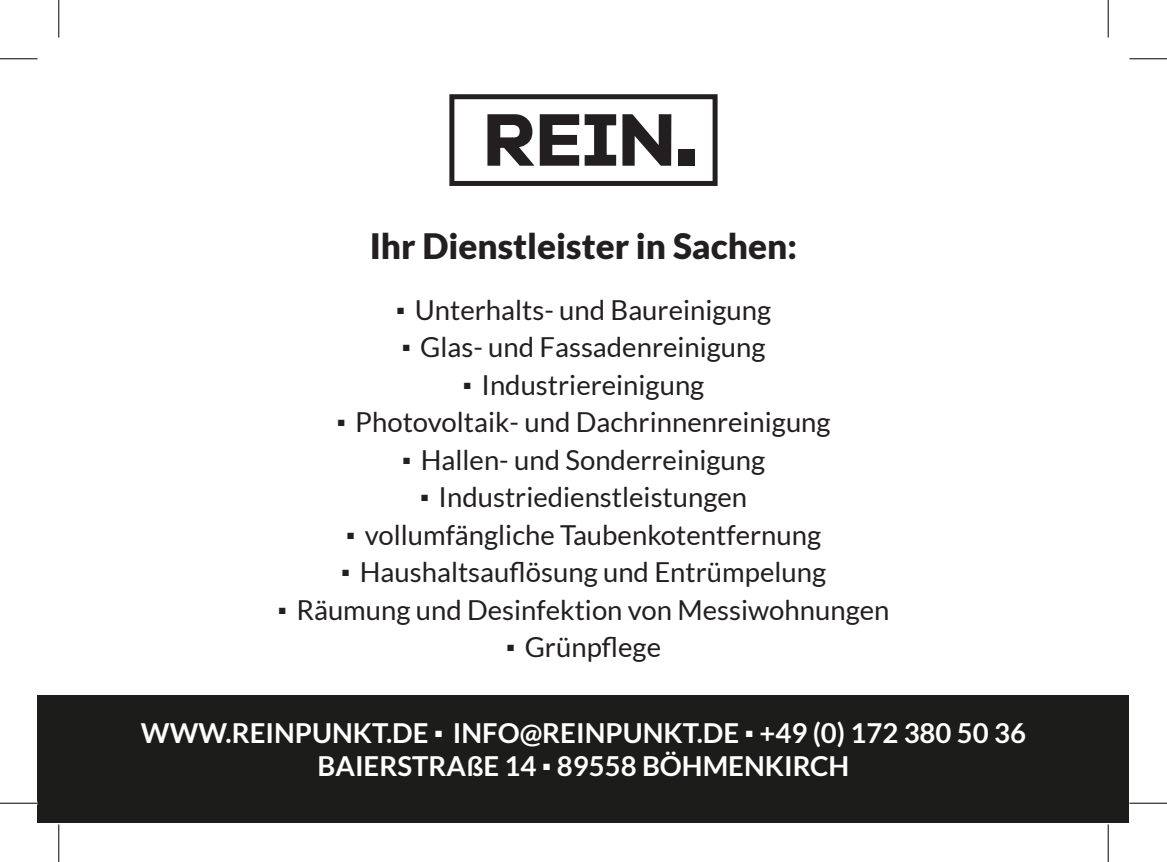
<style>
.page{position:relative;width:1167px;height:862px;background:#fff}
.page>*{position:absolute;margin:0;border:0;box-sizing:border-box;transform-origin:0 0}
.t1{font:900 35px "Lato";color:#231f20}
.t2{font:27.5px "Lato";color:#231f20}
.t3{font:700 27.5px/33px "Lato";color:#fff;text-align:center}
.s1{font-family:"Arial";font-weight:900}
</style>
<div class="page">
<div style="left:449px;top:94px;width:268px;height:92px;border:5px solid #231f20"></div>
<div style="left:679px;top:150px;width:16px;height:16px;background:#231f20"></div>
<svg style="left:487px;top:114px;width:129px;height:52px"></svg>
<svg style="left:622px;top:114px;width:49px;height:52px"></svg>
<div style="left:38px;top:695px;width:1091px;height:128px;background:#1c1c1b"></div>
<hr style="left:0;top:58px;width:38px;height:1px;background:#000">
<hr style="left:1129px;top:58px;width:37px;height:1px;background:#000">
<hr style="left:0;top:802px;width:38px;height:1px;background:#000">
<hr style="left:1129px;top:802px;width:37px;height:1px;background:#000">
<hr style="left:58px;top:0;width:1px;height:38px;background:#000">
<hr style="left:58px;top:824px;width:1px;height:38px;background:#000">
<hr style="left:1107px;top:0;width:1px;height:38px;background:#000">
<hr style="left:1107px;top:824px;width:1px;height:38px;background:#000">
<p class="t1" style="left:370px;top:226px;width:429px">Ihr Dienstleister in Sachen:</p>
<p class="t2" style="left:396px;top:294px;width:377px"><span class="s1">▪</span> Unterhalts- und Baureinigung</p>
<p class="t2" style="left:401px;top:332px;width:366px"><span class="s1">▪</span> Glas- und Fassadenreinigung</p>
<p class="t2" style="left:462px;top:369px;width:243px"><span class="s1">▪</span> Industriereinigung</p>
<p class="t2" style="left:336px;top:407px;width:496px"><span class="s1">▪</span> Photovoltaik- und Dachrinnenreinigung</p>
<p class="t2" style="left:402px;top:444px;width:365px"><span class="s1">▪</span> Hallen- und Sonderreinigung</p>
<p class="t2" style="left:419px;top:482px;width:329px"><span class="s1">▪</span> Industriedienstleistungen</p>
<p class="t2" style="left:346px;top:519px;width:477px"><span class="s1">▪</span> vollumfängliche Taubenkotentfernung</p>
<p class="t2" style="left:341px;top:557px;width:487px"><span class="s1">▪</span> Haushaltsauflösung und Entrümpelung</p>
<p class="t2" style="left:277px;top:594px;width:613px"><span class="s1">▪</span> Räumung und Desinfektion von Messiwohnungen</p>
<p class="t2" style="left:506px;top:632px;width:157px"><span class="s1">▪</span> Grünpflege</p>
<p class="t3" style="left:141px;top:715px;width:886px">WWW.REINPUNKT.DE <span class="s1">▪</span> INFO@REINPUNKT.DE <span class="s1">▪</span> +49 (0) 172 380 50 36<br>BAIERSTRAßE 14 <span class="s1">▪</span> 89558 BÖHMENKIRCH</p>
</div>
